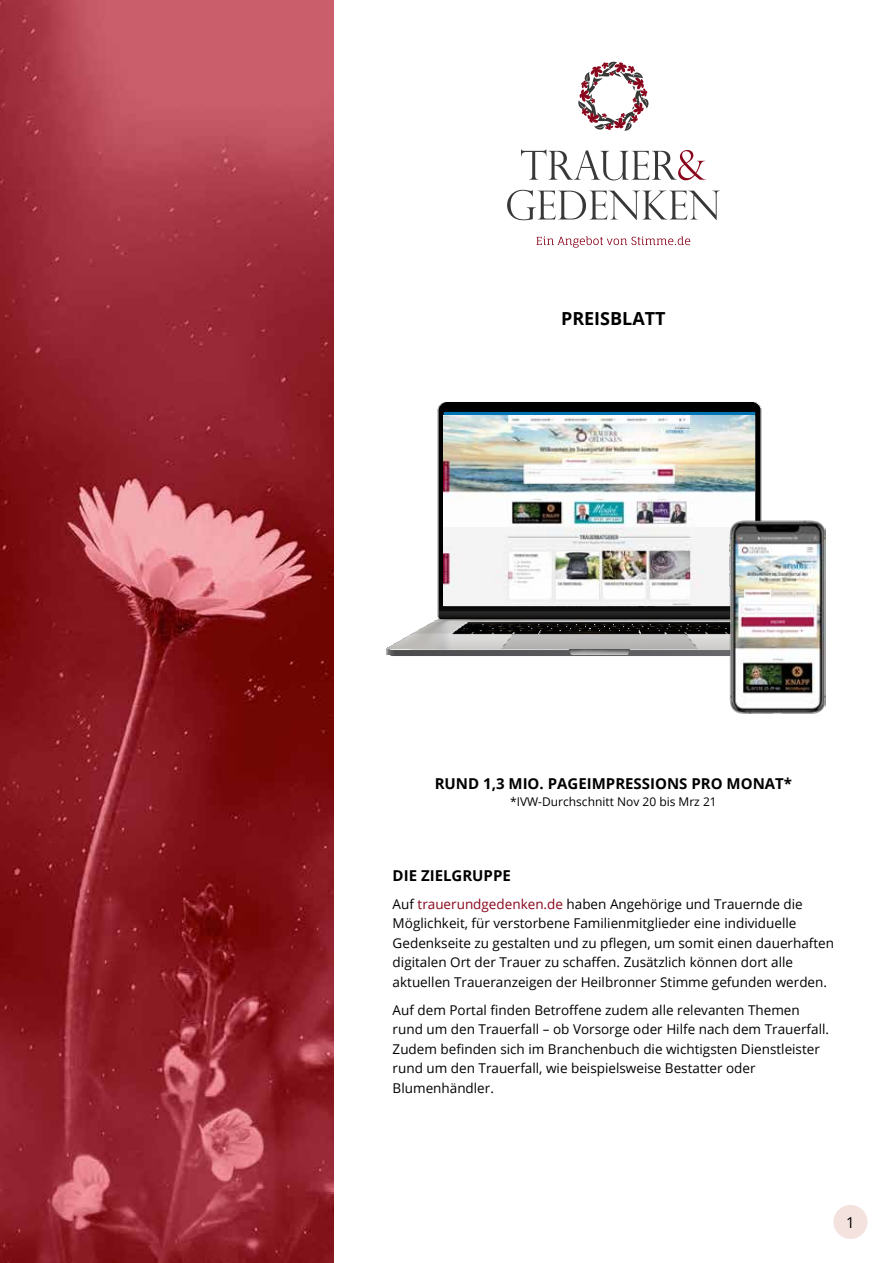
<style>
.page{position:relative;width:893px;height:1263px;background:#fff}
.page>*{position:absolute;margin:0;border:0;box-sizing:border-box;transform-origin:0 0}
.t1{font:700 18px "Open Sans";color:#000}
.t2{font:700 15px "Open Sans";color:#000}
.t3{font:15px "Open Sans";color:#000}
.t4{font:13.5px/19.5px "Open Sans";color:#000}
.t5{font:12px "Open Sans";color:#000}
.s1{color:#8a061c}
</style>
<div class="page">
<div style="left:833px;top:1205px;width:34px;height:34px;background:#f3e2de;border-radius:50%"></div>
<svg style="left:537px;top:236px;width:153px;height:12px"></svg>
<svg style="left:521px;top:149px;width:185px;height:31px"></svg>
<svg style="left:507px;top:190px;width:213px;height:30px"></svg>
<svg style="left:578px;top:61px;width:71px;height:70px"></svg>
<img style="left:0;top:0;width:334px;height:1263px">
<img style="left:386px;top:402px;width:376px;height:254px">
<img style="left:444px;top:415px;width:310px;height:190px">
<img style="left:729px;top:520px;width:96px;height:194px">
<h1 class="t1" style="left:561px;top:305px;width:106px">PREISBLATT</h1>
<p class="t2" style="left:435px;top:773px;width:359px">RUND 1,3 MIO. PAGEIMPRESSIONS PRO MONAT*</p>
<p class="t5" style="left:510px;top:793px;width:208px">*IVW-Durchschnitt Nov 20 bis Mrz 21</p>
<p class="t2" style="left:393px;top:865px;width:120px">DIE ZIELGRUPPE</p>
<p class="t4" style="left:393px;top:894px;width:443px">Auf <span class="s1">trauerundgedenken.de</span> haben Angehörige und Trauernde die Möglichkeit, für verstorbene Familienmitglieder eine individuelle Gedenkseite zu gestalten und zu pflegen, um somit einen dauerhaften digitalen Ort der Trauer zu schaffen. Zusätzlich können dort alle aktuellen Traueranzeigen der Heilbronner Stimme gefunden werden.</p>
<p class="t4" style="left:393px;top:1000px;width:438px">Auf dem Portal finden Betroffene zudem alle relevanten Themen rund um den Trauerfall – ob Vorsorge oder Hilfe nach dem Trauerfall.<br>Zudem befinden sich im Branchenbuch die wichtigsten Dienstleister rund um den Trauerfall, wie beispielsweise Bestatter oder Blumenhändler.</p>
<p class="t3" style="left:846px;top:1212px;width:10px">1</p>
</div>
